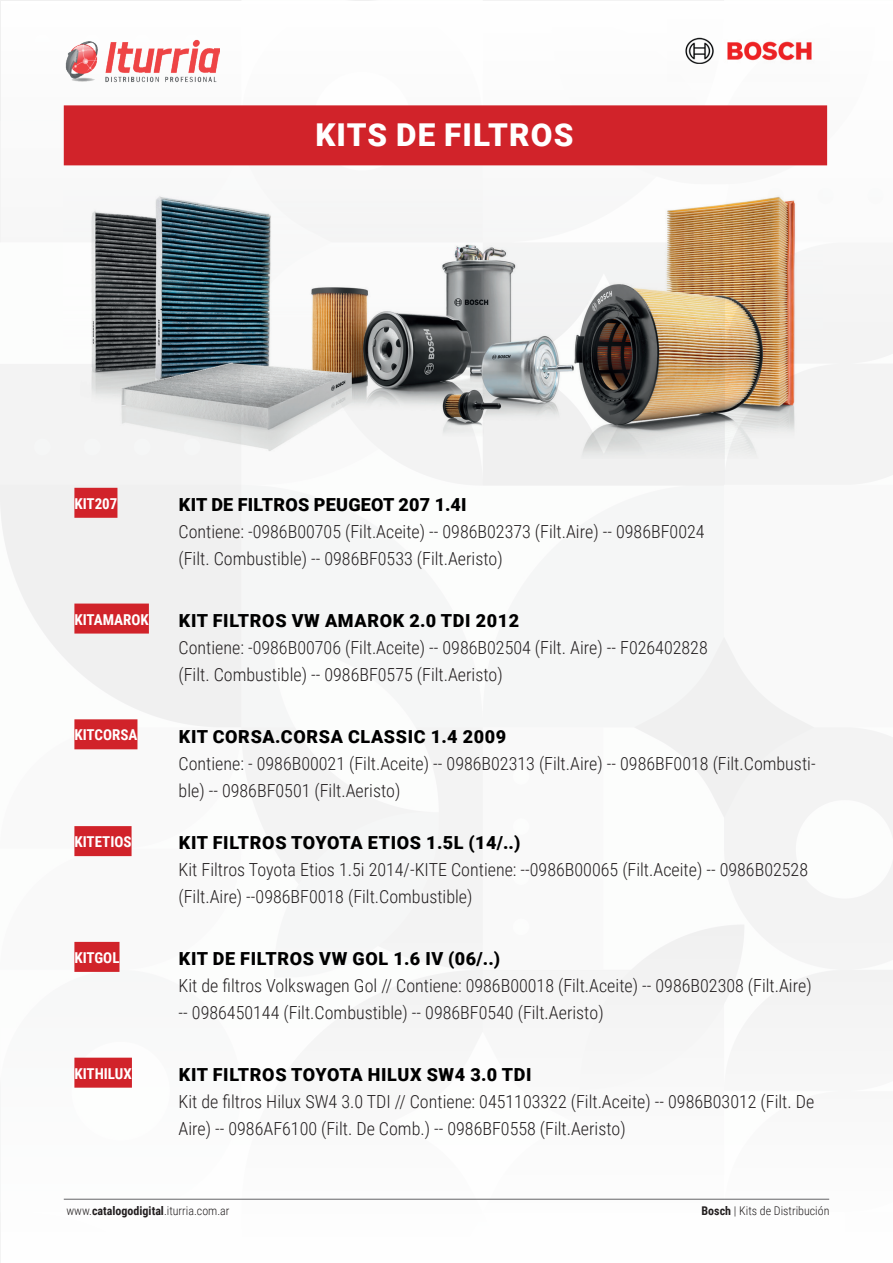
<style>
.page{position:relative;width:893px;height:1263px;background:#fff}
.page>*{position:absolute;margin:0;border:0;box-sizing:border-box;transform-origin:0 0}
.t1{font:900 31.5px "Roboto";letter-spacing:.035em;color:#fff}
.t2{font:300 18px/27px "Roboto Condensed";color:#231f20}
.t3{font:900 18px "Roboto";letter-spacing:.035em;color:#000}
.t4{font:900 18px "Roboto";letter-spacing:.015em;color:#000}
.t5{font:700 15px "Roboto Condensed";color:#fff}
.t6{font:300 12px "Roboto Condensed";color:#231f20}
.s1{font-weight:700}
</style>
<div class="page">
<hr style="left:64px;top:1199px;width:765px;height:1px;background:#636366">
<img style="left:685px;top:37px;width:127px;height:27px">
<img style="left:65px;top:39px;width:155px;height:44px">
<div style="left:74px;top:488px;width:43px;height:30px;background:#d1232a"></div>
<div style="left:74px;top:603px;width:75px;height:30px;background:#d1232a"></div>
<div style="left:74px;top:719px;width:63px;height:30px;background:#d1232a"></div>
<div style="left:74px;top:826px;width:58px;height:30px;background:#d1232a"></div>
<div style="left:74px;top:942px;width:45px;height:30px;background:#d1232a"></div>
<div style="left:74px;top:1058px;width:58px;height:30px;background:#d1232a"></div>
<div style="left:64px;top:105px;width:763px;height:60px;background:#d1232a"></div>
<img style="left:64px;top:195px;width:757px;height:263px">
<h1 class="t1" style="left:315px;top:113px;width:260px">KITS DE FILTROS</h1>
<p class="t5" style="left:74px;top:493px;width:45px">KIT207</p>
<p class="t4" style="left:179px;top:492px;width:289px">KIT DE FILTROS PEUGEOT 207 1.4I</p>
<p class="t2" style="left:179px;top:517px;width:527px">Contiene: -0986B00705 (Filt.Aceite) -- 0986B02373 (Filt.Aire) -- 0986BF0024 (Filt. Combustible) -- 0986BF0533 (Filt.Aeristo)</p>
<p class="t5" style="left:74px;top:609px;width:76px">KITAMAROK</p>
<p class="t3" style="left:179px;top:608px;width:342px">KIT FILTROS VW AMAROK 2.0 TDI 2012</p>
<p class="t2" style="left:179px;top:633px;width:531px">Contiene: -0986B00706 (Filt.Aceite) -- 0986B02504 (Filt. Aire) -- F026402828 (Filt. Combustible) -- 0986BF0575 (Filt.Aeristo)</p>
<p class="t5" style="left:74px;top:724px;width:65px">KITCORSA</p>
<p class="t3" style="left:179px;top:723px;width:329px">KIT CORSA.CORSA CLASSIC 1.4 2009</p>
<p class="t2" style="left:179px;top:749px;width:639px">Contiene: - 0986B00021 (Filt.Aceite) -- 0986B02313 (Filt.Aire) -- 0986BF0018 (Filt.Combusti&shy;ble) -- 0986BF0501 (Filt.Aeristo)</p>
<p class="t5" style="left:74px;top:831px;width:59px">KITETIOS</p>
<p class="t3" style="left:179px;top:830px;width:343px">KIT FILTROS TOYOTA ETIOS 1.5L (14/..)</p>
<p class="t2" style="left:179px;top:856px;width:631px">Kit Filtros Toyota Etios 1.5i 2014/-KITE Contiene: --0986B00065 (Filt.Aceite) -- 0986B02528 (Filt.Aire) --0986BF0018 (Filt.Combustible)</p>
<p class="t5" style="left:74px;top:947px;width:47px">KITGOL</p>
<p class="t3" style="left:179px;top:946px;width:323px">KIT DE FILTROS VW GOL 1.6 IV (06/..)</p>
<p class="t2" style="left:179px;top:971px;width:635px">Kit de filtros Volkswagen Gol // Contiene: 0986B00018 (Filt.Aceite) -- 0986B02308 (Filt.Aire) -- 0986450144 (Filt.Combustible) -- 0986BF0540 (Filt.Aeristo)</p>
<p class="t5" style="left:74px;top:1063px;width:59px">KITHILUX</p>
<p class="t3" style="left:179px;top:1062px;width:354px">KIT FILTROS TOYOTA HILUX SW4 3.0 TDI</p>
<p class="t2" style="left:179px;top:1087px;width:637px">Kit de filtros Hilux SW4 3.0 TDI // Contiene: 0451103322 (Filt.Aceite) -- 0986B03012 (Filt. De<br>Aire) -- 0986AF6100 (Filt. De Comb.) -- 0986BF0558 (Filt.Aeristo)</p>
<p class="t6" style="left:66px;top:1202px;width:165px">www.<span class="s1">catalogodigital</span>.iturria.com.ar</p>
<p class="t6" style="left:701px;top:1202px;width:129px"><span class="s1">Bosch</span> | Kits de Distribución</p>
</div>
